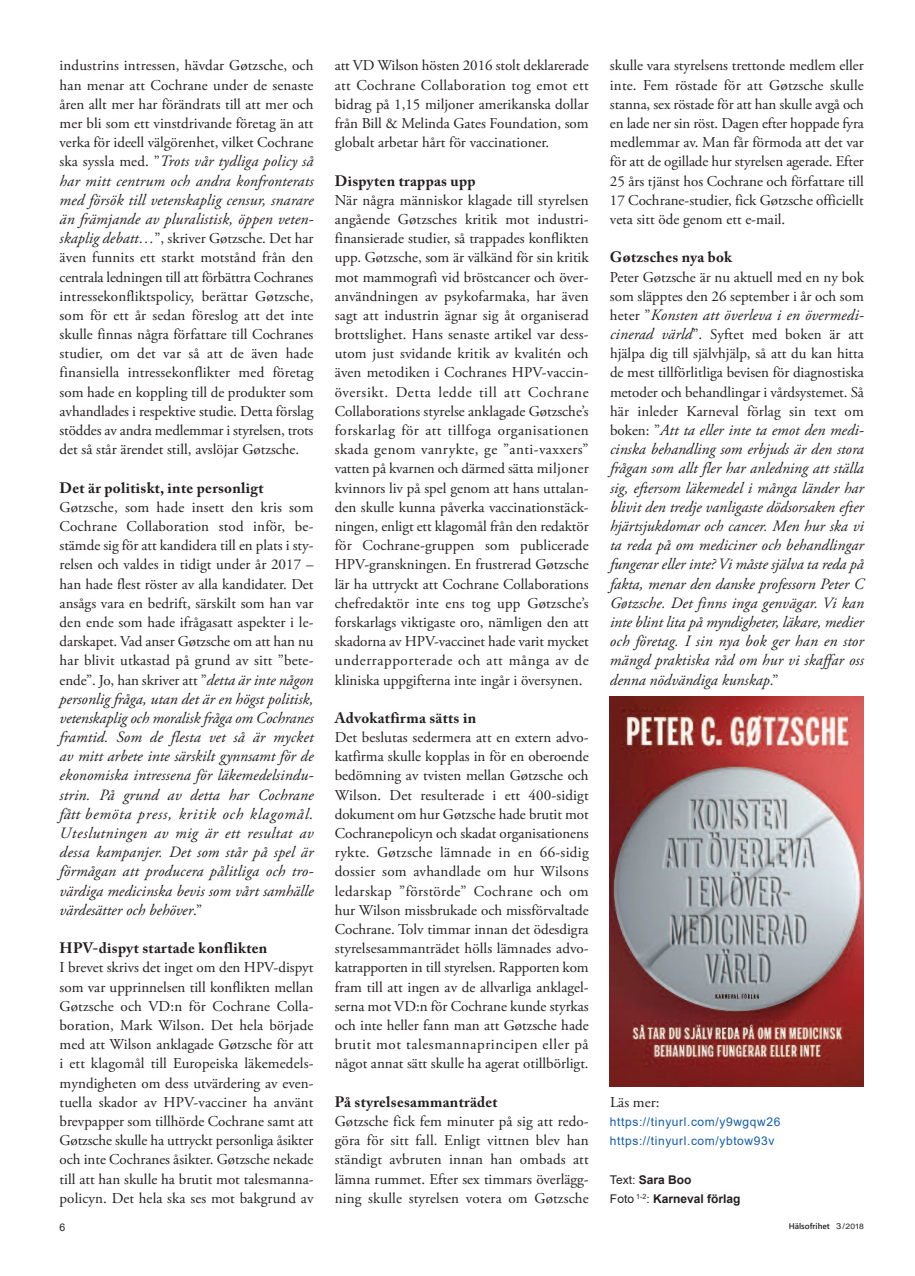
<style>
.page{position:relative;width:915px;height:1276px;background:#fff}
.page>*{position:absolute;margin:0;border:0;box-sizing:border-box;transform-origin:0 0}
.t1{font:italic 15.75px/19.2px "Adobe Garamond Pro";letter-spacing:.005em;color:#231f20;text-align:justify}
.t2{font:15px/19.2px "Adobe Garamond Pro";color:#231f20;text-align:justify}
.t3{font:700 15px "Adobe Caslon Pro";letter-spacing:.02em;color:#231f20}
.t4{font:12px/19.2px "Arial";letter-spacing:.05em;color:#135baa}
.t5{font:700 12px/19.2px "Arial";color:#231f20}
.t6{font:10.5px "Arial";color:#231f20}
.t7{font:600 8.25px "Segoe UI";color:#231f20}
.s1{font-style:normal;font-size:15px}
.s2{font-style:italic;font-size:15.75px}
.s3{font-weight:400}
.s4{font-family:"Arial";font-weight:400}
.s5{font-family:"Arial";font-weight:400;font-size:7.8px}
.s6{font-family:"Arial";font-weight:400;font-size:7.5px}
</style>
<div class="page">
<img style="left:609px;top:697px;width:254px;height:389px">
<p class="t2" style="left:60px;top:57px;width:255px">industrins intressen, hävdar Gøtzsche, och han menar att Cochrane under de senaste åren allt mer har förändrats till att mer och mer bli som ett vinstdrivande företag än att verka för ideell välgörenhet, vilket Cochrane</p>
<p class="t1" style="left:60px;top:153px;width:255px"><span class="s1">ska syssla med. ”</span>Trots vår tydliga policy så har mitt centrum och andra konfronterats med försök till vetenskaplig censur, snarare än främjande av pluralistisk, öppen veten-</p>
<p class="t2" style="left:60px;top:230px;width:255px"><span class="s2">skaplig debatt…</span>”, skriver Gøtzsche. Det har även funnits ett starkt motstånd från den centrala ledningen till att förbättra Cochranes intressekonfliktspolicy, berättar Gøtzsche, som för ett år sedan föreslog att det inte skulle finnas några författare till Cochranes studier, om det var så att de även hade finansiella intressekonflikter med företag som hade en koppling till de produkter som avhandlades i respektive studie. Detta förslag stöddes av andra medlemmar i styrelsen, trots det så står ärendet still, avslöjar Gøtzsche.</p>
<p class="t3" style="left:60px;top:481px;width:205px">Det är politiskt, inte personligt</p>
<p class="t2" style="left:60px;top:499px;width:255px">Gøtzsche, som hade insett den kris som Cochrane Collaboration stod inför, be&shy;stämde sig för att kandidera till en plats i sty&shy;relsen och valdes in tidigt under år 2017 – han hade flest röster av alla kandidater. Det ansågs vara en bedrift, särskilt som han var den ende som hade ifrågasatt aspekter i le&shy;darskapet. Vad anser Gøtzsche om att han nu har blivit utkastad på grund av sitt ”bete&shy;ende”. Jo, han skriver att ”<span class="s2">detta är inte någon</span></p>
<p class="t1" style="left:60px;top:690px;width:255px">personlig fråga, utan det är en högst politisk, vetenskaplig och moralisk fråga om Cochranes framtid. Som de flesta vet så är mycket av mitt arbete inte särskilt gynnsamt för de ekonomiska intressena för läkemedelsindu&shy;strin. På grund av detta har Cochrane fått bemöta press, kritik och klagomål.<br>Uteslutningen av mig är ett resultat av dessa kampanjer. Det som står på spel är förmågan att producera pålitliga och tro&shy;värdiga medicinska bevis som vårt samhälle värdesätter och behöver<span class="s1">.”</span></p>
<p class="t3" style="left:60px;top:942px;width:209px">HPV-dispyt startade konflikten</p>
<p class="t2" style="left:60px;top:959px;width:255px">I brevet skrivs det inget om den HPV-dispyt som var upprinnelsen till konflikten mellan Gøtzsche och VD:n för Cochrane Colla&shy;boration, Mark Wilson. Det hela började med att Wilson anklagade Gøtzsche för att i ett klagomål till Europeiska läkemedels&shy;myndigheten om dess utvärdering av even&shy;tuella skador av HPV-vacciner ha använt brevpapper som tillhörde Cochrane samt att Gøtzsche skulle ha uttryckt personliga åsikter och inte Cochranes åsikter. Gøtzsche nekade till att han skulle ha brutit mot talesmanna&shy;policyn. Det hela ska ses mot bakgrund av</p>
<p class="t2" style="left:334px;top:57px;width:255px">att VD Wilson hösten 2016 stolt deklarerade att Cochrane Collaboration tog emot ett bidrag på 1,15 miljoner amerikanska dollar från Bill &amp; Melinda Gates Foundation, som globalt arbetar hårt för vaccinationer.</p>
<p class="t3" style="left:334px;top:174px;width:142px">Dispyten trappas upp</p>
<p class="t2" style="left:334px;top:192px;width:255px">När några människor klagade till styrelsen angående Gøtzsches kritik mot industri&shy;finansierade studier, så trappades konflikten upp. Gøtzsche, som är välkänd för sin kritik mot mammografi vid bröstcancer och över&shy;användningen av psykofarmaka, har även sagt att industrin ägnar sig åt organiserad brottslighet. Hans senaste artikel var dess&shy;utom just svidande kritik av kvalitén och även metodiken i Cochranes HPV-vaccin&shy;översikt. Detta ledde till att Cochrane Collaborations styrelse anklagade Gøtzsche’s forskarlag för att tillfoga organisationen skada genom vanrykte, ge ”anti-vaxxers” vatten på kvarnen och därmed sätta miljoner kvinnors liv på spel genom att hans uttalan&shy;den skulle kunna påverka vaccinationstäck&shy;ningen, enligt ett klagomål från den redaktör för Cochrane-gruppen som publicerade HPV-granskningen. En frustrerad Gøtzsche lär ha uttryckt att Cochrane Collaborations chefredaktör inte ens tog upp Gøtzsche’s forskarlags viktigaste oro, nämligen den att skadorna av HPV-vaccinet hade varit mycket underrapporterade och att många av de kliniska uppgifterna inte ingår i översynen.</p>
<p class="t3" style="left:334px;top:712px;width:143px">Advokatfirma sätts in</p>
<p class="t2" style="left:334px;top:729px;width:255px">Det beslutas sedermera att en extern advo&shy;katfirma skulle kopplas in för en oberoende bedömning av tvisten mellan Gøtzsche och Wilson. Det resulterade i ett 400-sidigt dokument om hur Gøtzsche hade brutit mot Cochranepolicyn och skadat organisationens rykte. Gøtzsche lämnade in en 66-sidig dossier som avhandlade om hur Wilsons ledarskap ”förstörde” Cochrane och om hur Wilson missbrukade och missförvaltade Cochrane. Tolv timmar innan det ödesdigra styrelsesammanträdet hölls lämnades advo&shy;katrapporten in till styrelsen. Rapporten kom fram till att ingen av de allvarliga anklagel&shy;serna mot VD:n för Cochrane kunde styrkas och inte heller fann man att Gøtzsche hade brutit mot talesmannaprincipen eller på något annat sätt skulle ha agerat otillbörligt.</p>
<p class="t3" style="left:334px;top:1095px;width:164px">På styrelsesammanträdet</p>
<p class="t2" style="left:334px;top:1113px;width:255px">Gøtzsche fick fem minuter på sig att redo&shy;göra för sitt fall. Enligt vittnen blev han ständigt avbruten innan han ombads att lämna rummet. Efter sex timmars överlägg&shy;ning skulle styrelsen votera om Gøtzsche</p>
<p class="t2" style="left:609px;top:57px;width:255px">skulle vara styrelsens trettonde medlem eller inte. Fem röstade för att Gøtzsche skulle stanna, sex röstade för att han skulle avgå och en lade ner sin röst. Dagen efter hoppade fyra medlemmar av. Man får förmoda att det var för att de ogillade hur styrelsen agerade. Efter 25 års tjänst hos Cochrane och författare till 17 Cochrane-studier, fick Gøtzsche officiellt veta sitt öde genom ett e-mail.</p>
<p class="t3" style="left:609px;top:251px;width:124px">Gøtzsches nya bok</p>
<p class="t2" style="left:609px;top:268px;width:255px">Peter Gøtzsche är nu aktuell med en ny bok som släpptes den 26 september i år och som</p>
<p class="t1" style="left:609px;top:307px;width:254px"><span class="s1">heter ”</span>Konsten att överleva i en övermedi-</p>
<p class="t2" style="left:609px;top:326px;width:255px"><span class="s2">cinerad värld</span>”. Syftet med boken är att hjälpa dig till självhjälp, så att du kan hitta de mest tillförlitliga bevisen för diagnostiska metoder och behandlingar i vårdsystemet. Så här inleder Karneval förlag sin text om</p>
<p class="t1" style="left:609px;top:422px;width:255px"><span class="s1">boken: ”</span>Att ta eller inte ta emot den medi&shy;cinska behandling som erbjuds är den stora frågan som allt fler har anledning att ställa sig, eftersom läkemedel i många länder har blivit den tredje vanligaste dödsorsaken efter hjärtsjukdomar och cancer. Men hur ska vi ta reda på om mediciner och behandlingar fungerar eller inte? Vi måste själva ta reda på fakta, menar den danske professorn Peter C Gøtzsche. Det finns inga genvägar. Vi kan inte blint lita på myndigheter, läkare, medier och företag. I sin nya bok ger han en stor mängd praktiska råd om hur vi skaffar oss denna nödvändiga kunskap<span class="s1">.”</span></p>
<p class="t2" style="left:609px;top:1094px;width:51px">Läs mer:</p>
<p class="t4" style="left:609px;top:1112px;width:172px">https://tinyurl.com/y9wgqw26 https://tinyurl.com/ybtow93v</p>
<p class="t5" style="left:609px;top:1170px;width:132px"><span class="s3">Text:</span> Sara Boo<br><span class="s3">Foto</span> <sup>1-2</sup><span class="s3">:</span> Karneval förlag</p>
<p class="t6" style="left:60px;top:1221px;width:7px">6</p>
<p class="t7" style="left:788px;top:1220px;width:77px">Hälsofrihet <span class="s4">3</span><span class="s5">/</span><span class="s6">2018</span></p>
</div>
